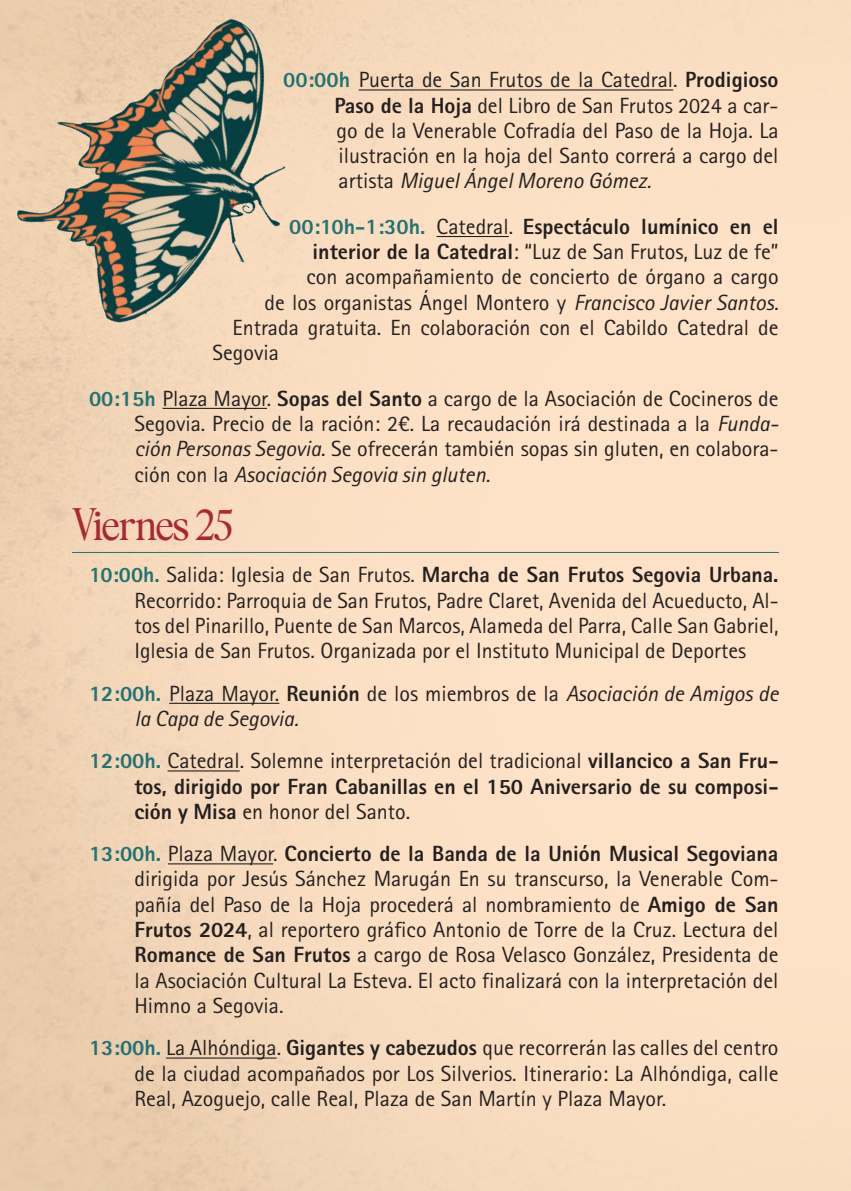
<style>
.page{position:relative;width:851px;height:1191px;background:#fff}
.page>*{position:absolute;margin:0;border:0;box-sizing:border-box;transform-origin:0 0}
.t1{font:36px "Bethany Elingston";letter-spacing:-.005em;color:#aa2835}
.t2{font:22px/25.4px "Agfa Rotis Sans Serif";color:#231f20;text-align:justify}
.t3{font:800 22px/25.4px "Agfa Rotis Sans Serif";color:#231f20;text-align:justify}
.t4{font:italic 22px/25.2px "Agfa Rotis Sans Serif";color:#231f20}
.s1{font-weight:800;color:#207273}
.s2{font-weight:800}
.s3{font-style:italic}
.s4{color:#207273}
.s5{font-weight:400}
.s6{font-weight:800;font-style:normal;color:#207273}
.s7{font-style:normal}
.s8{font-weight:800;font-style:normal}
</style>
<div class="page">
<img style="left:0;top:0;width:850px;height:1191px">
<hr style="left:358px;top:89px;width:315px;height:1px;background:#231f20">
<hr style="left:436px;top:236px;width:72px;height:1px;background:#231f20">
<hr style="left:169px;top:703px;width:110px;height:1px;background:#231f20">
<hr style="left:167px;top:770px;width:72px;height:1px;background:#231f20">
<hr style="left:168px;top:863px;width:105px;height:1px;background:#231f20">
<hr style="left:166px;top:1057px;width:111px;height:1px;background:#231f20">
<hr style="left:72px;top:552px;width:706px;height:1px;background:#207273">
<img style="left:0;top:0;width:382px;height:411px">
<p class="t2" style="left:334px;top:67px;width:445px;text-indent:-51px"><span class="s1">00:00h</span> Puerta de San Frutos de la Catedral. <span class="s2">Prodigioso Paso de la Hoja</span> del Libro de San Frutos 2024 a car&shy;go de la Venerable Cofradía del Paso de la Hoja. La ilustración en la hoja del Santo correrá a cargo del artista <span class="s3">Miguel Ángel Moreno Gómez.</span></p>
<p class="t3" style="left:289px;top:213px;width:491px"><span class="s4">00:10h-1:30h.</span> <span class="s5">Catedral.</span> Espectáculo lumínico en el</p>
<p class="t2" style="left:312px;top:239px;width:467px"><span class="s2">interior de la Catedral</span>: “Luz de San Frutos, Luz de fe”</p>
<p class="t2" style="left:306px;top:264px;width:473px">con acompañamiento de concierto de órgano a cargo</p>
<p class="t2" style="left:264px;top:289px;width:515px">de los organistas Ángel Montero y <span class="s3">Francisco Javier Santos.</span></p>
<p class="t2" style="left:232px;top:315px;width:547px">Entrada gratuita. En colaboración con el Cabildo Catedral de</p>
<p class="t2" style="left:212px;top:340px;width:68px">Segovia</p>
<p class="t2" style="left:134px;top:385px;width:645px;text-indent:-45px"><span class="s1">00:15h</span> Plaza Mayor. <span class="s2">Sopas del Santo</span> a cargo de la Asociación de Cocineros de Segovia. Precio de la ración: 2€. La recaudación irá destinada a la <span class="s3">Funda&shy;ción Personas Segovia</span>. Se ofrecerán también sopas sin gluten, en colabora&shy;ción con la <span class="s3">Asociación Segovia sin gluten.</span></p>
<p class="t1" style="left:72px;top:499px;width:162px">Viernes 25</p>
<p class="t2" style="left:134px;top:562px;width:645px;text-indent:-45px"><span class="s1">10:00h.</span> Salida: Iglesia de San Frutos. <span class="s2">Marcha de San Frutos Segovia Urbana.<br></span>Recorrido: Parroquia de San Frutos, Padre Claret, Avenida del Acueducto, Al&shy;tos del Pinarillo, Puente de San Marcos, Alameda del Parra, Calle San Gabriel, Iglesia de San Frutos. Organizada por el Instituto Municipal de Deportes</p>
<p class="t4" style="left:134px;top:680px;width:645px;text-indent:-45px"><span class="s6">12:00h.</span> <span class="s7">Plaza Mayor.</span> <span class="s8">Reunión</span> <span class="s7">de los miembros de la</span> Asociación de Amigos de la Capa de Segovia.</p>
<p class="t3" style="left:134px;top:747px;width:645px;text-indent:-45px"><span class="s4">12:00h.</span> <span class="s5">Catedral. Solemne interpretación del tradicional</span> villancico a San Fru&shy;tos, dirigido por Fran Cabanillas en el 150 Aniversario de su composi&shy;ción y Misa <span class="s5">en honor del Santo.</span></p>
<p class="t2" style="left:134px;top:841px;width:645px;text-indent:-45px"><span class="s1">13:00h.</span> Plaza Mayor. <span class="s2">Concierto de la Banda de la Unión Musical Segoviana </span>dirigida por Jesús Sánchez Marugán En su transcurso, la Venerable Com&shy;pañía del Paso de la Hoja procederá al nombramiento de <span class="s2">Amigo de San Frutos 2024</span>, al reportero gráfico Antonio de Torre de la Cruz. Lectura del <span class="s2">Romance de San Frutos</span> a cargo de Rosa Velasco González, Presidenta de la Asociación Cultural La Esteva. El acto finalizará con la interpretación del Himno a Segovia.</p>
<p class="t2" style="left:134px;top:1035px;width:645px;text-indent:-45px"><span class="s1">13:00h.</span> La Alhóndiga. <span class="s2">Gigantes y cabezudos</span> que recorrerán las calles del centro de la ciudad acompañados por Los Silverios. Itinerario: La Alhóndiga, calle Real, Azoguejo, calle Real, Plaza de San Martín y Plaza Mayor.</p>
</div>
